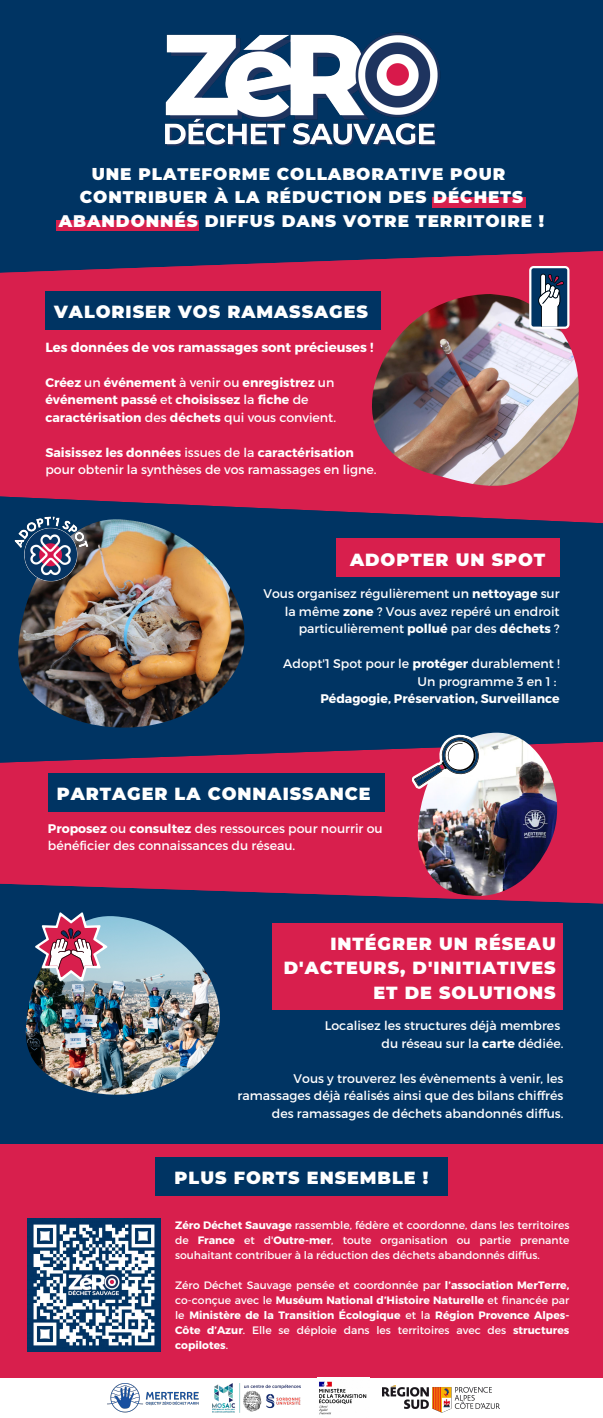
<style>
.page{position:relative;width:603px;height:1418px;background:#fff}
.page>*{position:absolute;margin:0;border:0;box-sizing:border-box;transform-origin:0 0}
.t1{font:900 17.5px/24.4px "Montserrat";letter-spacing:.055em;color:#fff;text-align:right}
.t2{font:900 16.75px "Montserrat";letter-spacing:.055em;color:#fff}
.t3{font:700 13.25px "Montserrat";color:#fff}
.t4{font:12.5px/17.4px "Montserrat";color:#fff}
.t5{font:700 12.5px/17.4px "Montserrat";color:#fff}
.t6{font:700 10.75px/15px "Montserrat";color:#fff;text-align:justify}
.t7{font:10.75px/15px "Montserrat";color:#fff;text-align:justify}
.s1{font-weight:400}
.s2{font-weight:700}
</style>
<div class="page">
<div style="left:0;top:524px;width:602px;height:216px;background:#003463"></div>
<svg style="left:0;top:274px;width:602px;height:250px;fill:#d81f4d"></svg>
<div style="left:0;top:0;width:602px;height:274px;background:#003463"></div>
<svg style="left:0;top:740px;width:602px;height:142px;fill:#d81f4d"></svg>
<div style="left:45px;top:292px;width:335px;height:38px;background:#003463"></div>
<div style="left:0;top:882px;width:602px;height:262px;background:#003463"></div>
<div style="left:0;top:1144px;width:602px;height:233px;background:#d81f4d"></div>
<img style="left:153px;top:16px;width:296px;height:149px">
<img style="left:107px;top:1383px;width:92px;height:30px">
<img style="left:212px;top:1383px;width:88px;height:29px">
<img style="left:382px;top:1385px;width:117px;height:27px">
<img style="left:319px;top:1381px;width:48px;height:34px">
<img style="left:370px;top:294px;width:211px;height:192px">
<div style="left:336px;top:539px;width:223px;height:38px;background:#d81f4d"></div>
<div style="left:48px;top:773px;width:336px;height:38px;background:#003463"></div>
<div style="left:272px;top:923px;width:291px;height:87px;background:#d81f4d"></div>
<div style="left:155px;top:1157px;width:292px;height:38px;background:#003463"></div>
<img style="left:17px;top:519px;width:230px;height:208px">
<img style="left:412px;top:732px;width:151px;height:164px">
<img style="left:25px;top:912px;width:195px;height:190px">
<svg style="left:35px;top:912px;width:72px;height:69px"></svg>
<svg style="left:410px;top:726px;width:75px;height:73px"></svg>
<svg style="left:529px;top:266px;width:40px;height:63px"></svg>
<div style="left:56px;top:220px;width:143px;height:10px;background:#d81f4d"></div>
<img style="left:8px;top:505px;width:80px;height:81px">
<div style="left:432px;top:197px;width:93px;height:11px;background:#d81f4d"></div>
<img style="left:28px;top:1218px;width:133px;height:133px">
<p class="t2" style="left:92px;top:164px;width:415px">UNE PLATEFORME COLLABORATIVE POUR</p>
<p class="t2" style="left:80px;top:187px;width:444px">CONTRIBUER À LA RÉDUCTION DES DÉCHETS</p>
<p class="t2" style="left:59px;top:210px;width:487px">ABANDONNÉS DIFFUS DANS VOTRE TERRITOIRE !</p>
<p class="t1" style="left:54px;top:300px;width:315px">VALORISER VOS RAMASSAGES</p>
<p class="t3" style="left:45px;top:338px;width:329px">Les données de vos ramassages sont précieuses !</p>
<p class="t5" style="left:45px;top:373px;width:292px">Créez <span class="s1">un</span> événement <span class="s1">à venir ou</span> enregistrez <span class="s1">un </span>événement passé <span class="s1">et</span> choisissez <span class="s1">la</span> fiche <span class="s1">de </span>caractérisation <span class="s1">des</span> déchets <span class="s1">qui vous convient.</span></p>
<p class="t4" style="left:45px;top:443px;width:332px"><span class="s2">Saisissez les données</span> issues de la <span class="s2">caractérisation </span>pour obtenir la synthèses de vos ramassages en ligne.</p>
<p class="t1" style="left:350px;top:547px;width:197px">ADOPTER UN SPOT</p>
<p class="t4" style="left:263px;top:584px;width:298px;text-align:right">Vous organisez régulièrement un <span class="s2">nettoyage</span> sur la même <span class="s2">zone</span> ? Vous avez repéré un endroit particulièrement <span class="s2">pollué</span> par des <span class="s2">déchets</span> ?</p>
<p class="t4" style="left:283px;top:654px;width:278px">Adopt'1 Spot pour le <span class="s2">protéger</span> durablement !</p>
<p class="t4" style="left:417px;top:671px;width:140px">Un programme 3 en 1 :</p>
<p class="t5" style="left:320px;top:689px;width:241px">Pédagogie, Préservation, Surveillance</p>
<p class="t1" style="left:57px;top:781px;width:315px">PARTAGER LA CONNAISSANCE</p>
<p class="t4" style="left:48px;top:819px;width:336px"><span class="s2">Proposez</span> ou <span class="s2">consultez</span> des ressources pour nourrir ou bénéficier des connaissances du réseau.</p>
<p class="t1" style="left:284px;top:931px;width:273px">INTÉGRER UN RÉSEAU<br>D'ACTEURS, D'INITIATIVES<br>ET DE SOLUTIONS</p>
<p class="t4" style="left:324px;top:1016px;width:237px">Localisez les structures déjà membres</p>
<p class="t4" style="left:381px;top:1034px;width:183px">du réseau sur la <span class="s2">carte</span> dédiée.</p>
<p class="t4" style="left:237px;top:1068px;width:327px;text-align:right">Vous y trouverez les évènements à venir, les ramassages déjà réalisés ainsi que des bilans chiffrés des ramassages de déchets abandonnés diffus.</p>
<p class="t1" style="left:174px;top:1165px;width:255px">PLUS FORTS ENSEMBLE !</p>
<p class="t7" style="left:175px;top:1217px;width:395px"><span class="s2">Zéro Déchet Sauvage</span> rassemble, fédère et coordonne, dans les territoires de <span class="s2">France</span> et d'<span class="s2">Outre-mer</span>, toute organisation ou partie prenante souhaitant contribuer à la réduction des déchets abandonnés diffus.</p>
<p class="t6" style="left:175px;top:1277px;width:395px"><span class="s1">Zéro Déchet Sauvage pensée et coordonnée par</span> l’association MerTerre, <span class="s1">co-conçue avec le</span> Muséum National d’Histoire Naturelle <span class="s1">et financée par le</span> Ministère de la Transition Écologique <span class="s1">et la</span> Région Provence Alpes-Côte d’Azur<span class="s1">. Elle se déploie dans les territoires avec des</span> structures copilotes<span class="s1">.</span></p>
</div>
